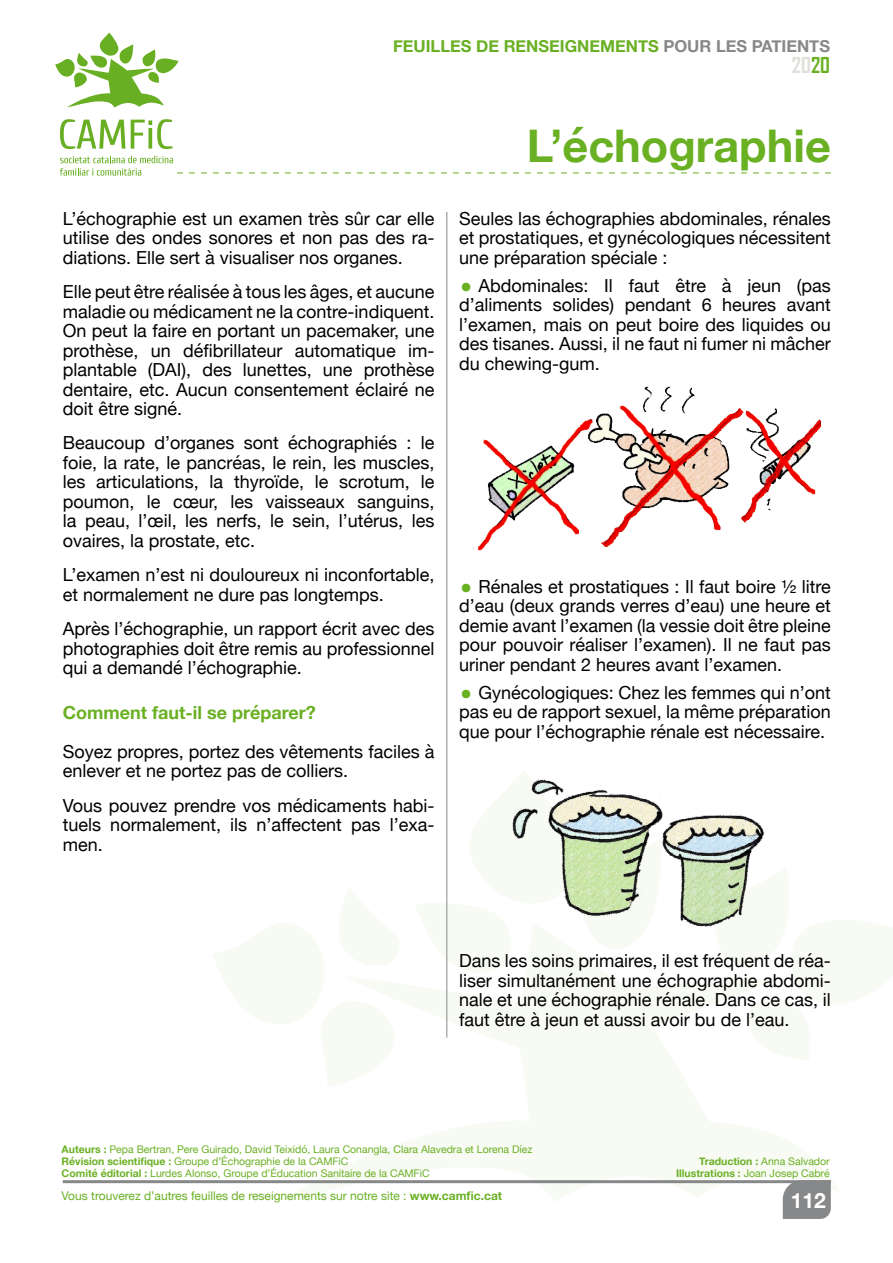
<style>
.page{position:relative;width:893px;height:1263px;background:#fff}
.page>*{position:absolute;margin:0;border:0;box-sizing:border-box;transform-origin:0 0}
.t1{font:700 45px "Helvetica Neue";color:#6ab023}
.t2{font:700 21px "Agency FB";color:#e0dedb}
.t3{font:700 21px "Helvetica Neue";color:#fff}
.t4{font:18px/19.5px "Helvetica Neue";color:#000;text-align:justify}
.t5{font:700 18px "Helvetica Neue";color:#6ab023}
.t6{font:700 16.5px "Helvetica Neue";color:#6ab023}
.t7{font:12px "Helvetica Neue";color:#6ab023}
.t8{font:10.5px/12px "Helvetica Neue";color:#6ab023;text-align:right}
.s1{color:#87888a}
.s2{color:#6ab023}
.s3{font-size:39px;color:#6ab023}
.s4{font-weight:700}
</style>
<div class="page">
<svg style="left:281px;top:926px;width:557px;height:276px"></svg>
<svg style="left:213px;top:888px;width:188px;height:199px"></svg>
<svg style="left:414px;top:770px;width:248px;height:209px"></svg>
<svg style="left:715px;top:868px;width:178px;height:192px"></svg>
<hr style="left:63px;top:1180px;width:768px;height:3px;background:#87888a">
<div style="left:783px;top:1180px;width:48px;height:39px;background:#87888a"></div>
<svg style="left:55px;top:33px;width:124px;height:74px"></svg>
<svg style="left:60px;top:156px;width:771px;height:20px"></svg>
<svg style="left:60px;top:119px;width:65px;height:30px"></svg>
<svg style="left:131px;top:119px;width:41px;height:30px"></svg>
<hr style="left:446px;top:212px;width:1px;height:825px;background:#87888a">
<img style="left:477px;top:386px;width:343px;height:165px">
<img style="left:505px;top:770px;width:280px;height:156px">
<p class="t6" style="left:393px;top:33px;width:439px">FEUILLES DE RENSEIGNEMENTS <span class="s1">POUR LES PATIENTS</span></p>
<p class="t2" style="left:792px;top:52px;width:40px">20<span class="s2">20</span></p>
<p class="t4" style="left:63px;top:210px;width:373px">L’échographie est un examen très sûr car elle utilise des ondes sonores et non pas des ra&shy;diations. Elle sert à visualiser nos organes.</p>
<p class="t4" style="left:63px;top:283px;width:373px">Elle peut être réalisée à tous les âges, et aucune maladie ou médicament ne la contre-indiquent.<br>On peut la faire en portant un pacemaker, une prothèse, un défibrillateur automatique im&shy;plantable (DAI), des lunettes, une prothèse dentaire, etc. Aucun consentement éclairé ne doit être signé.</p>
<p class="t4" style="left:63px;top:434px;width:373px">Beaucoup d’organes sont échographiés : le foie, la rate, le pancréas, le rein, les muscles, les articulations, la thyroïde, le scrotum, le poumon, le cœur, les vaisseaux sanguins, la peau, l’œil, les nerfs, le sein, l’utérus, les ovaires, la prostate, etc.</p>
<p class="t4" style="left:63px;top:566px;width:373px">L’examen n’est ni douloureux ni inconfortable, et normalement ne dure pas longtemps.</p>
<p class="t4" style="left:63px;top:620px;width:373px">Après l’échographie, un rapport écrit avec des photographies doit être remis au professionnel qui a demandé l’échographie.</p>
<p class="t5" style="left:63px;top:699px;width:254px">Comment faut-il se préparer?</p>
<p class="t4" style="left:63px;top:743px;width:373px">Soyez propres, portez des vêtements faciles à enlever et ne portez pas de colliers.</p>
<p class="t4" style="left:63px;top:797px;width:373px">Vous pouvez prendre vos médicaments habi&shy;tuels normalement, ils n’affectent pas l’exa&shy;men.</p>
<h1 class="t1" style="left:527px;top:110px;width:306px">L’échographie</h1>
<p class="t4" style="left:459px;top:209px;width:373px">Seules las échographies abdominales, rénales et prostatiques, et gynécologiques nécessitent une préparation spéciale :</p>
<p class="t4" style="left:459px;top:277px;width:373px"><span class="s3">•</span> Abdominales: Il faut être à jeun (pas d’aliments solides) pendant 6 heures avant l’examen, mais on peut boire des liquides ou des tisanes. Aussi, il ne faut ni fumer ni mâcher du chewing-gum.</p>
<p class="t4" style="left:459px;top:578px;width:373px"><span class="s3">•</span> Rénales et prostatiques : Il faut boire ½ litre d’eau (deux grands verres d’eau) une heure et demie avant l’examen (la vessie doit être pleine pour pouvoir réaliser l’examen). Il ne faut pas uriner pendant 2 heures avant l’examen.</p>
<p class="t4" style="left:459px;top:684px;width:373px"><span class="s3">•</span> Gynécologiques: Chez les femmes qui n’ont pas eu de rapport sexuel, la même préparation que pour l’échographie rénale est nécessaire.</p>
<p class="t4" style="left:459px;top:952px;width:373px">Dans les soins primaires, il est fréquent de réa&shy;liser simultanément une échographie abdomi&shy;nale et une échographie rénale. Dans ce cas, il faut être à jeun et aussi avoir bu de l’eau.</p>
<p class="t8" style="left:62px;top:1143px;width:472px;text-align:left"><span class="s4">Auteurs :</span> Pepa Bertran, Pere Guirado, David Teixidó, Laura Conangla, Clara Alavedra et Lorena Díez<br><span class="s4">Révision scientifique :</span> Groupe d’Échographie de la CAMFiC<br><span class="s4">Comité éditorial :</span> Lurdes Alonso, Groupe d’Éducation Sanitaire de la CAMFiC</p>
<p class="t7" style="left:62px;top:1187px;width:442px">Vous trouverez d’autres feuilles de reseignements sur notre site : <span class="s4">www.camfic.cat</span></p>
<p class="t8" style="left:676px;top:1155px;width:155px"><span class="s4">Traduction :</span> Anna Salvador<br><span class="s4">Illustrations :</span> Joan Josep Cabré</p>
<p class="t3" style="left:791px;top:1183px;width:37px">112</p>
</div>
